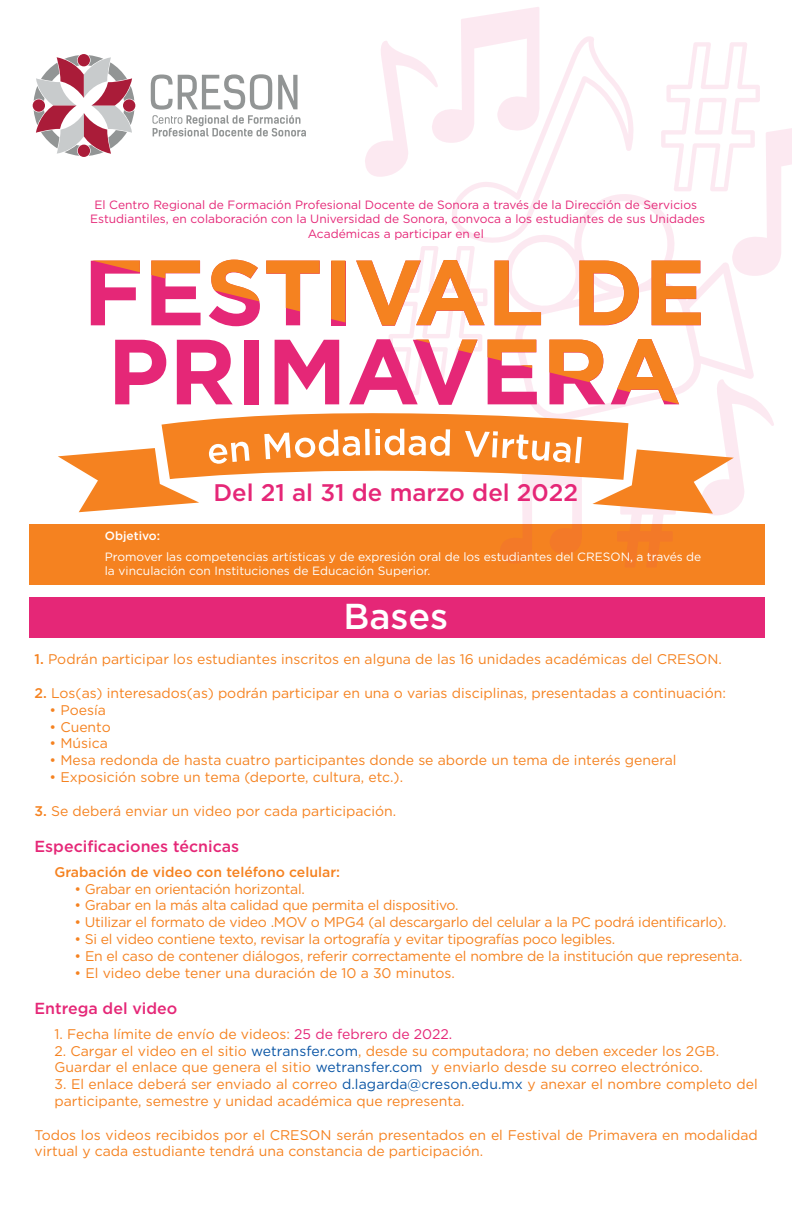
<style>
.page{position:relative;width:792px;height:1224px;background:#fff}
.page>*{position:absolute;margin:0;border:0;box-sizing:border-box;transform-origin:0 0}
.t1{font:500 36px "Gotham";color:#fff}
.t2{font:500 24px "Gotham";color:#e52777}
.t3{font:500 16px "Gotham";color:#e52777}
.t4{font:14px/16.8px "Gotham";color:#f58220}
.t5{font:14px "Gotham";letter-spacing:-.02em;color:#f58220}
.t6{font:500 14px "Gotham";color:#f58220}
.t7{font:12px/14.4px "Gotham";color:#e52777;text-align:center}
.t8{font:12px/14.4px "Gotham";color:#fff}
.t9{font:500 12px "Gotham";color:#fff}
.s1{font-weight:500}
.s2{color:#e52777}
.s3{color:#0a55a5}
</style>
<div class="page">
<div style="left:30px;top:524px;width:735px;height:61px;background:#f58220"></div>
<div style="left:30px;top:597px;width:735px;height:41px;background:#e52777"></div>
<svg style="left:34px;top:7px;width:758px;height:517px"></svg>
<p class="t7" style="left:90px;top:197px;width:617px">El Centro Regional de Formación Profesional Docente de Sonora a través de la Dirección de Servicios<br>Estudiantiles, en colaboración con la Universidad de Sonora, convoca a los estudiantes de sus Unidades<br>Académicas a participar en el</p>
<h2 class="t2" style="left:213px;top:476px;width:366px">Del 21 al 31 de marzo del 2022</h2>
<p class="t9" style="left:105px;top:528px;width:57px">Objetivo:</p>
<p class="t8" style="left:105px;top:549px;width:598px">Promover las competencias artísticas y de expresión oral de los estudiantes del CRESON, a través de la vinculación con Instituciones de Educación Superior.</p>
<h1 class="t1" style="left:343px;top:593px;width:106px">Bases</h1>
<p class="t4" style="left:35px;top:651px;width:689px"><span class="s1">1.</span> Podrán participar los estudiantes inscritos en alguna de las 16 unidades académicas del CRESON.</p>
<p class="t4" style="left:35px;top:684px;width:693px"><span class="s1">2.</span> Los(as) interesados(as) podrán participar en una o varias disciplinas, presentadas a continuación:</p>
<p class="t4" style="left:50px;top:701px;width:58px">• Poesía</p>
<p class="t4" style="left:50px;top:718px;width:63px">• Cuento</p>
<p class="t4" style="left:50px;top:735px;width:60px">• Música</p>
<p class="t4" style="left:50px;top:752px;width:628px">• Mesa redonda de hasta cuatro participantes donde se aborde un tema de interés general</p>
<p class="t4" style="left:50px;top:768px;width:355px">• Exposición sobre un tema (deporte, cultura, etc.).</p>
<p class="t4" style="left:35px;top:802px;width:363px"><span class="s1">3.</span> Se deberá enviar un video por cada participación.</p>
<p class="t3" style="left:35px;top:835px;width:206px">Especificaciones técnicas</p>
<p class="t6" style="left:55px;top:863px;width:287px">Grabación de video con teléfono celular:</p>
<p class="t5" style="left:75px;top:880px;width:232px">• Grabar en orientación horizontal.</p>
<p class="t5" style="left:75px;top:896px;width:386px">• Grabar en la más alta calidad que permita el dispositivo.</p>
<p class="t5" style="left:75px;top:913px;width:653px">• Utilizar el formato de video .MOV o MPG4 (al descargarlo del celular a la PC podrá identificarlo).</p>
<p class="t5" style="left:75px;top:930px;width:542px">• Si el video contiene texto, revisar la ortografía y evitar tipografías poco legibles.</p>
<p class="t4" style="left:75px;top:947px;width:669px">• En el caso de contener diálogos, referir correctamente el nombre de la institución que representa.</p>
<p class="t4" style="left:75px;top:964px;width:382px">• El video debe tener una duración de 10 a 30 minutos.</p>
<p class="t3" style="left:35px;top:997px;width:144px">Entrega del video</p>
<p class="t4" style="left:55px;top:1025px;width:399px">1. Fecha límite de envío de videos: <span class="s2">25 de febrero de 2022.</span></p>
<p class="t4" style="left:55px;top:1042px;width:666px">2. Cargar el video en el sitio <span class="s3">wetransfer.com</span>, desde su computadora; no deben exceder los 2GB.<br>Guardar el enlace que genera el sitio <span class="s3">wetransfer.com</span> y enviarlo desde su correo electrónico.</p>
<p class="t4" style="left:55px;top:1076px;width:705px">3. El enlace deberá ser enviado al correo <span class="s3">d.lagarda@creson.edu.mx</span> y anexar el nombre completo del participante, semestre y unidad académica que representa.</p>
<p class="t4" style="left:35px;top:1126px;width:725px">Todos los videos recibidos por el CRESON serán presentados en el Festival de Primavera en modalidad virtual y cada estudiante tendrá una constancia de participación.</p>
</div>
